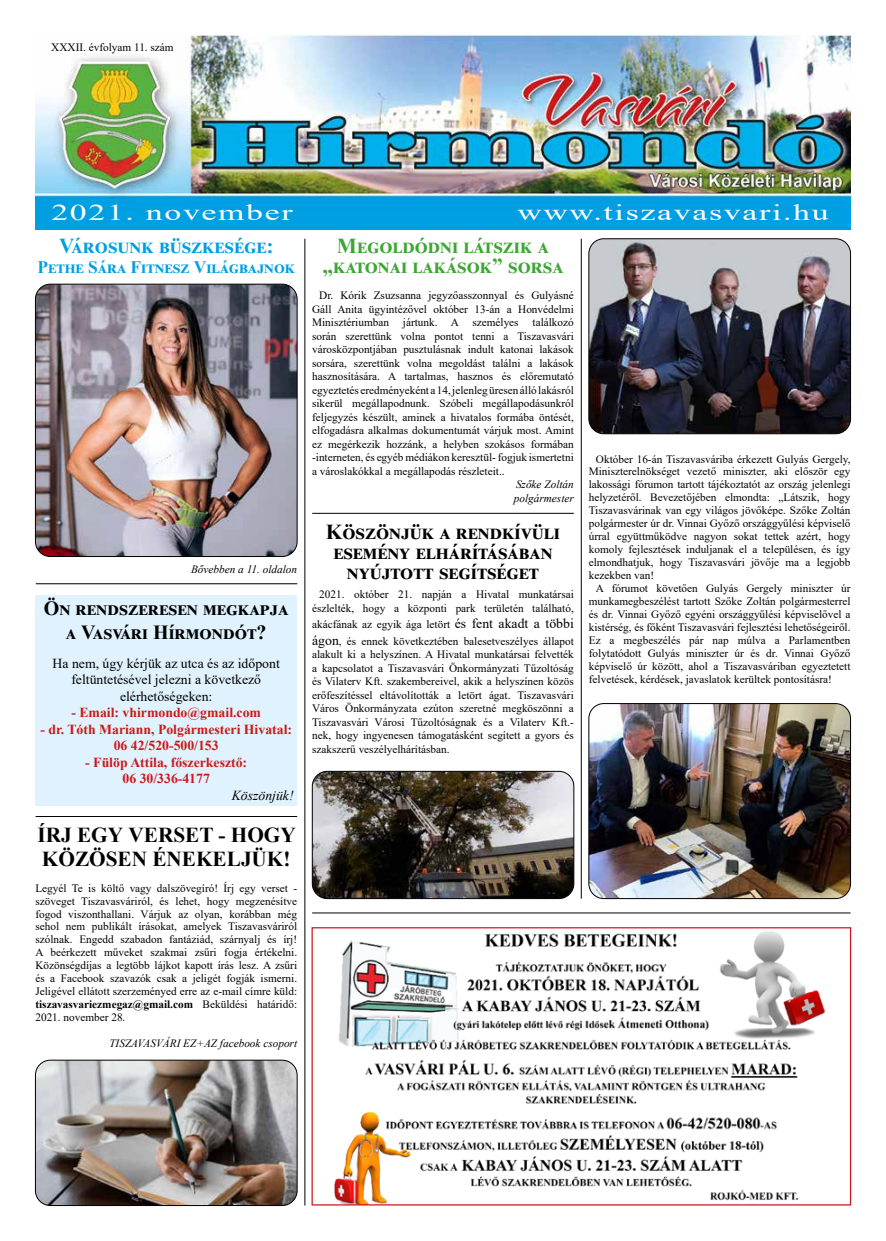
<style>
.page{position:relative;width:886px;height:1241px;background:#fff}
.page>*{position:absolute;margin:0;border:0;box-sizing:border-box;transform-origin:0 0}
.t1{font:22.5px "Times New Roman";letter-spacing:.05em;color:#fff;scale:1.5 1}
.t2{font:700 21.25px/20px "Times New Roman";letter-spacing:.025em;color:#000;text-align:center}
.t3{font:700 21.25px/20px "Times New Roman";letter-spacing:.025em;color:#3fa535;text-align:center}
.t4{font:700 21.25px/24.4px "Times New Roman";letter-spacing:.005em;color:#000}
.t5{font:700 21.25px "Times New Roman";letter-spacing:.025em;color:#009fe3}
.t6{font:700 20px/24px "Times New Roman";letter-spacing:.025em;color:#000;text-align:center}
.t7{font:700 17.5px "Times New Roman";letter-spacing:.025em;color:#009fe3}
.t8{font:700 13.75px/16.5px "Times New Roman";color:#cd1719;text-align:center}
.t9{font:13.75px/16.5px "Times New Roman";color:#000;text-align:center}
.t10{font:italic 13.75px "Times New Roman";color:#000}
.t11{font:11.25px/13.5px "Times New Roman";color:#000;text-align:justify}
.t12{font:italic 11.25px/13.5px "Times New Roman";color:#000}
.s1{font-weight:700}
.s2{font-size:13.75px}
</style>
<div class="page">
<img style="left:35px;top:35px;width:815px;height:195px">
<img style="left:35px;top:284px;width:262px;height:272px">
<div style="left:35px;top:284px;width:262px;height:272px;border:1px solid #000;border-radius:15px"></div>
<img style="left:312px;top:771px;width:262px;height:127px">
<div style="left:312px;top:771px;width:262px;height:127px;border:1px solid #000;border-radius:15px"></div>
<img style="left:35px;top:1061px;width:262px;height:144px">
<div style="left:35px;top:1059px;width:262px;height:146px;border:1px solid #000;border-radius:15px"></div>
<div style="left:35px;top:595px;width:262px;height:210px;background:#dff2fd"></div>
<img style="left:335px;top:931px;width:491px;height:272px">
<div style="left:311px;top:927px;width:540px;height:278px;border:1px solid #cd1719"></div>
<img style="left:589px;top:240px;width:261px;height:193px">
<div style="left:589px;top:238px;width:262px;height:196px;border:1px solid #000;border-radius:15px"></div>
<img style="left:589px;top:703px;width:261px;height:195px">
<div style="left:589px;top:703px;width:262px;height:195px;border:1px solid #000;border-radius:15px"></div>
<hr style="left:312px;top:912px;width:538px;height:1px;background:#000">
<hr style="left:36px;top:816px;width:261px;height:1px;background:#000">
<hr style="left:36px;top:583px;width:261px;height:1px;background:#000">
<hr style="left:312px;top:513px;width:262px;height:1px;background:#000">
<hr style="left:581px;top:239px;width:1px;height:659px;background:#000">
<hr style="left:305px;top:239px;width:1px;height:966px;background:#000">
<p class="t11" style="left:51px;top:40px;width:124px">XXXII. évfolyam 11. szám</p>
<h1 class="t1" style="left:51px;top:197px;width:162px">2021. november</h1>
<h1 class="t1" style="left:517px;top:197px;width:209px">www.tiszavasvari.hu</h1>
<h2 class="t5" style="left:59px;top:231px;width:216px">Városunk büszkesége:</h2>
<h3 class="t7" style="left:38px;top:254px;width:259px">Pethe Sára Fitnesz Világbajnok</h3>
<p class="t12" style="left:191px;top:561px;width:108px">Bővebben a 11. oldalon</p>
<h3 class="t6" style="left:44px;top:595px;width:246px">Ön rendszeresen megkapja a Vasvári Hírmondót?</h3>
<p class="t9" style="left:53px;top:654px;width:229px">Ha nem, úgy kérjük az utca és az időpont feltüntetésével jelezni a következő elérhetőségeken:</p>
<p class="t8" style="left:71px;top:703px;width:191px">- Email: vhirmondo@gmail.com</p>
<p class="t8" style="left:40px;top:720px;width:253px">- dr. Tóth Mariann, Polgármesteri Hivatal:<br>06 42/520-500/153</p>
<p class="t8" style="left:85px;top:753px;width:163px">- Fülöp Attila, főszerkesztő:<br>06 30/336-4177</p>
<p class="t10" style="left:232px;top:785px;width:63px">Köszönjük!</p>
<h2 class="t4" style="left:38px;top:821px;width:260px">ÍRJ EGY VERSET - HOGY<br>KÖZÖSEN ÉNEKELJÜK!</h2>
<p class="t11" style="left:35px;top:880px;width:263px;line-height:13px">Legyél Te is költő vagy dalszövegíró! Írj egy verset - szöveget Tiszavasváriról, és lehet, hogy megzenésítve fogod viszonthallani. Várjuk az olyan, korábban még sehol nem publikált írásokat, amelyek Tiszavasváriról szólnak. Engedd szabadon fantáziád, szárnyalj és írj!<br>A beérkezett műveket szakmai zsűri fogja értékelni.<br>Közönségdíjas a legtöbb lájkot kapott írás lesz. A zsűri és a Facebook szavazók csak a jeligét fogják ismerni.<br>Jeligével ellátott szerzeményed erre az e-mail címre küld: <span class="s1">tiszavasvariezmegaz@gmail.com</span> Beküldési határidő:<br>2021. november 28.</p>
<p class="t12" style="left:109px;top:1035px;width:189px">TISZAVASVÁRI EZ+AZ facebook csoport</p>
<h2 class="t3" style="left:322px;top:235px;width:242px">Megoldódni látszik a „katonai lakások” sorsa</h2>
<p class="t11" style="left:312px;top:288px;width:263px;text-indent:7px">Dr. Kórik Zsuzsanna jegyzőasszonnyal és Gulyásné Gáll Anita ügyintézővel október 13-án a Honvédelmi Minisztériumban jártunk. A személyes találkozó során szerettünk volna pontot tenni a Tiszavasvári városközpontjában pusztulásnak indult katonai lakások sorsára, szerettünk volna megoldást találni a lakások hasznosítására. A tartalmas, hasznos és előremutató egyeztetés eredményeként a 14, jelenleg üresen álló lakásról sikerül megállapodnunk. Szóbeli megállapodásunkról feljegyzés készült, aminek a hivatalos formába öntését, elfogadásra alkalmas dokumentumát várjuk most. Amint ez megérkezik hozzánk, a helyben szokásos formában -interneten, és egyéb médiákon keresztül- fogjuk ismertetni a városlakókkal a megállapodás részleteit..</p>
<p class="t12" style="left:514px;top:477px;width:61px">Szőke Zoltán polgármester</p>
<h2 class="t2" style="left:326px;top:521px;width:236px">Köszönjük a rendkívüli esemény elhárításában nyújtott segítséget</h2>
<p class="t11" style="left:312px;top:587px;width:263px;text-align:right">2021. október 21. napján a Hivatal munkatársai észlelték, hogy a központi park területén található,</p>
<p class="t11" style="left:312px;top:615px;width:263px;line-height:16.5px">akácfának az egyik ága letört <span class="s2">és fent akadt a többi ágon</span>, és ennek következtében balesetveszélyes állapot</p>
<p class="t11" style="left:312px;top:647px;width:263px">alakult ki a helyszínen. A Hivatal munkatársai felvették a kapcsolatot a Tiszavasvári Önkormányzati Tűzoltóság és Vilaterv Kft. szakembereivel, akik a helyszínen közös erőfeszítéssel eltávolították a letört ágat. Tiszavasvári Város Önkormányzata ezúton szeretné megköszönni a Tiszavasvári Városi Tűzoltóságnak és a Vilaterv Kft.- nek, hogy ingyenesen támogatásként segített a gyors és szakszerű veszélyelhárításban.</p>
<p class="t11" style="left:589px;top:452px;width:263px;line-height:13px;text-indent:7px">Október 16-án Tiszavasváriba érkezett Gulyás Gergely, Miniszterelnökséget vezető miniszter, aki először egy lakossági fórumon tartott tájékoztatót az ország jelenlegi helyzetéről. Bevezetőjében elmondta: „Látszik, hogy Tiszavasvárinak van egy világos jövőképe. Szőke Zoltán polgármester úr dr. Vinnai Győző országgyűlési képviselő úrral együttműködve nagyon sokat tettek azért, hogy komoly fejlesztések induljanak el a településen, és így elmondhatjuk, hogy Tiszavasvári jövője ma a legjobb kezekben van!</p>
<p class="t11" style="left:589px;top:581px;width:263px;line-height:12.9px;text-indent:7px">A fórumot követően Gulyás Gergely miniszter úr munkamegbeszélést tartott Szőke Zoltán polgármesterrel és dr. Vinnai Győző egyéni országgyűlési képviselővel a kistérség, és főként Tiszavasvári fejlesztési lehetőségeiről.<br>Ez a megbeszélés pár nap múlva a Parlamentben folytatódott Gulyás miniszter úr és dr. Vinnai Győző képviselő úr között, ahol a Tiszavasváriban egyeztetett felvetések, kérdések, javaslatok kerültek pontosításra!</p>
</div>
